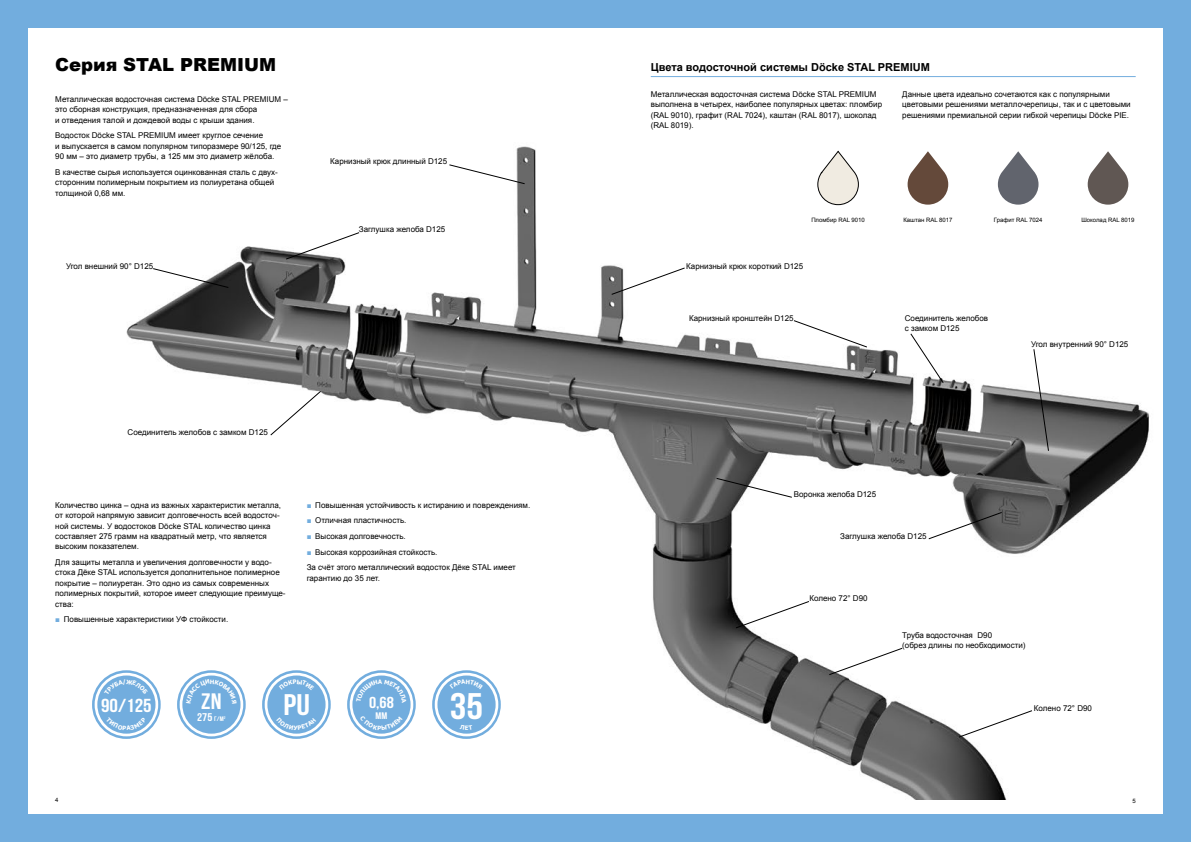
<style>
.page{position:relative;width:1191px;height:842px;background:#72adde}
.page>*{position:absolute;margin:0;border:0;box-sizing:border-box;transform-origin:0 0}
.t1{font:700 37px "Bebas Neue";color:#fff;scale:1.14 1}
.t2{font:700 29.8px "Bebas Neue";color:#fff;scale:1.14 1}
.t3{font:700 22.3px "Bebas Neue";color:#fff;scale:1.14 1}
.t4{font:700 18.8px "Bebas Neue";color:#fff;scale:1.14 1}
.t5{font:900 18px "Arial";color:#000}
.t6{font:700 15.9px "Bebas Neue";color:#fff;scale:1.14 1}
.t7{font:700 11.2px "Bebas Neue";color:#fff;scale:1.14 1}
.t8{font:700 11px "Arial";color:#000}
.t9{font:700 9.5px "Bebas Neue";color:#fff;scale:1.14 1}
.t10{font:8px/10.4px "Arial";color:#000}
.t11{font:6px "Arial";color:#000}
.s1{font-weight:900;color:#72adde}
.s2{font-size:6.5px}
</style>
<div class="page">
<div style="left:28px;top:28px;width:1134px;height:786px;background:#fff"></div>
<img style="left:126px;top:76px;width:1023px;height:723px">
<svg style="left:1033px;top:349px;width:15px;height:102px"></svg>
<hr style="left:651px;top:76px;width:484px;height:1px;background:#72adde">
<svg style="left:998px;top:151px;width:40px;height:54px"></svg>
<svg style="left:1087px;top:151px;width:41px;height:54px"></svg>
<svg style="left:817px;top:151px;width:42px;height:54px"></svg>
<svg style="left:907px;top:151px;width:41px;height:54px"></svg>
<svg style="left:270px;top:391px;width:51px;height:44px"></svg>
<svg style="left:286px;top:232px;width:73px;height:27px"></svg>
<svg style="left:910px;top:333px;width:33px;height:50px"></svg>
<svg style="left:611px;top:268px;width:74px;height:27px"></svg>
<svg style="left:793px;top:320px;width:74px;height:27px"></svg>
<svg style="left:735px;top:601px;width:74px;height:27px"></svg>
<svg style="left:958px;top:710px;width:74px;height:27px"></svg>
<svg style="left:928px;top:512px;width:74px;height:27px"></svg>
<svg style="left:829px;top:648px;width:73px;height:27px"></svg>
<svg style="left:153px;top:268px;width:76px;height:20px"></svg>
<svg style="left:449px;top:165px;width:76px;height:19px"></svg>
<svg style="left:716px;top:478px;width:76px;height:20px"></svg>
<svg style="left:432px;top:670px;width:69px;height:69px"></svg>
<svg style="left:92px;top:670px;width:69px;height:69px"></svg>
<svg style="left:262px;top:670px;width:69px;height:69px"></svg>
<svg style="left:347px;top:670px;width:69px;height:69px"></svg>
<svg style="left:177px;top:670px;width:69px;height:69px"></svg>
<h3 class="t5" style="left:55px;top:51px;width:222px">Серия STAL PREMIUM</h3>
<p class="t10" style="left:55px;top:94px;width:234px">Металлическая водосточная система Dӧcke STAL PREMIUM – это сборная конструкция, предназначенная для сбора<br>и отведения талой и дождевой воды с крыши здания.</p>
<p class="t10" style="left:55px;top:131px;width:227px">Водосток Dӧcke STAL PREMIUM имеет круглое сечение<br>и выпускается в самом популярном типоразмере 90/125, где<br>90 мм – это диаметр трубы, а 125 мм это диаметр жёлоба.</p>
<p class="t10" style="left:55px;top:167px;width:224px">В качестве сырья используется оцинкованная сталь с двух&shy;сторонним полимерным покрытием из полиуретана общей толщиной 0,68 мм.</p>
<p class="t10" style="left:66px;top:261px;width:89px">Угол внешний 90° D125</p>
<p class="t10" style="left:330px;top:157px;width:118px">Карнизный крюк длинный D125</p>
<p class="t10" style="left:359px;top:224px;width:88px">Заглушка желоба D125</p>
<p class="t10" style="left:128px;top:427px;width:142px">Соединитель желобов с замком D125</p>
<p class="t10" style="left:55px;top:500px;width:227px">Количество цинка – одна из важных характеристик металла, от которой напрямую зависит долговечность всей водосточ&shy;ной системы. У водостоков Dӧcke STAL количество цинка составляет 275 грамм на квадратный метр, что является высоким показателем.</p>
<p class="t10" style="left:55px;top:557px;width:232px">Для защиты металла и увеличения долговечности у водо&shy;стока Дёке STAL используется дополнительное полимерное покрытие – полиуретан. Это одно из самых современных полимерных покрытий, которое имеет следующие преимуще&shy;ства:</p>
<p class="t10" style="left:55px;top:614px;width:174px"><span class="s1">■</span> Повышенные характеристики УФ стойкости.</p>
<p class="t10" style="left:307px;top:500px;width:225px"><span class="s1">■</span> Повышенная устойчивость к истиранию и повреждениям.</p>
<p class="t10" style="left:307px;top:515px;width:101px"><span class="s1">■</span> Отличная пластичность.</p>
<p class="t10" style="left:307px;top:531px;width:101px"><span class="s1">■</span> Высокая долговечность.</p>
<p class="t10" style="left:307px;top:544px;width:211px;line-height:15.6px"><span class="s1">■</span> Высокая коррозийная стойкость.<br>За счёт этого металлический водосток Дёке STAL имеет</p>
<p class="t10" style="left:307px;top:573px;width:75px">гарантию до 35 лет.</p>
<h3 class="t3" style="left:201px;top:689px;width:19px">Zn</h3>
<h3 class="t7" style="left:197px;top:711px;width:26px">275 <span class="s2">г/м</span><sup>2</sup></h3>
<h3 class="t4" style="left:101px;top:695px;width:46px">90/125</h3>
<h2 class="t2" style="left:283px;top:688px;width:25px">PU</h2>
<h3 class="t6" style="left:369px;top:694px;width:23px">0,68</h3>
<p class="t9" style="left:376px;top:711px;width:12px">мм</p>
<h1 class="t1" style="left:450px;top:686px;width:31px">35</h1>
<h3 class="t8" style="left:651px;top:60px;width:281px">Цвета водосточной системы Dӧcke STAL PREMIUM</h3>
<p class="t10" style="left:651px;top:89px;width:233px">Металлическая водосточная система Dӧcke STAL PREMIUM выполнена в четырех, наиболее популярных цветах: пломбир (RAL 9010), графит (RAL 7024), каштан (RAL 8017), шоколад (RAL 8019).</p>
<p class="t10" style="left:902px;top:89px;width:230px">Данные цвета идеально сочетаются как с популярными цветовыми решениями металлочерепицы, так и с цветовыми решениями премиальной серии гибкой черепицы Dӧcke PIE.</p>
<p class="t11" style="left:811px;top:216px;width:55px">Пломбир RAL 9010</p>
<p class="t11" style="left:903px;top:216px;width:51px">Каштан RAL 8017</p>
<p class="t11" style="left:993px;top:216px;width:50px">Графит RAL 7024</p>
<p class="t11" style="left:1081px;top:216px;width:55px">Шоколад RAL 8019</p>
<p class="t10" style="left:686px;top:261px;width:118px">Карнизный крюк короткий D125</p>
<p class="t10" style="left:689px;top:313px;width:106px">Карнизный кронштейн D125</p>
<p class="t10" style="left:904px;top:313px;width:85px">Соединитель желобов с замком D125</p>
<p class="t10" style="left:1031px;top:339px;width:99px">Угол внутренний 90° D125</p>
<p class="t10" style="left:793px;top:489px;width:84px">Воронка желоба D125</p>
<p class="t10" style="left:840px;top:531px;width:88px">Заглушка желоба D125</p>
<p class="t10" style="left:809px;top:593px;width:60px">Колено 72° D90</p>
<p class="t10" style="left:902px;top:630px;width:125px">Труба водосточная D90<br>(обрез длины по необходимости)</p>
<p class="t10" style="left:1034px;top:703px;width:60px">Колено 72° D90</p>
<p class="t11" style="left:55px;top:796px;width:5px">4</p>
<p class="t11" style="left:1132px;top:797px;width:5px">5</p>
</div>
